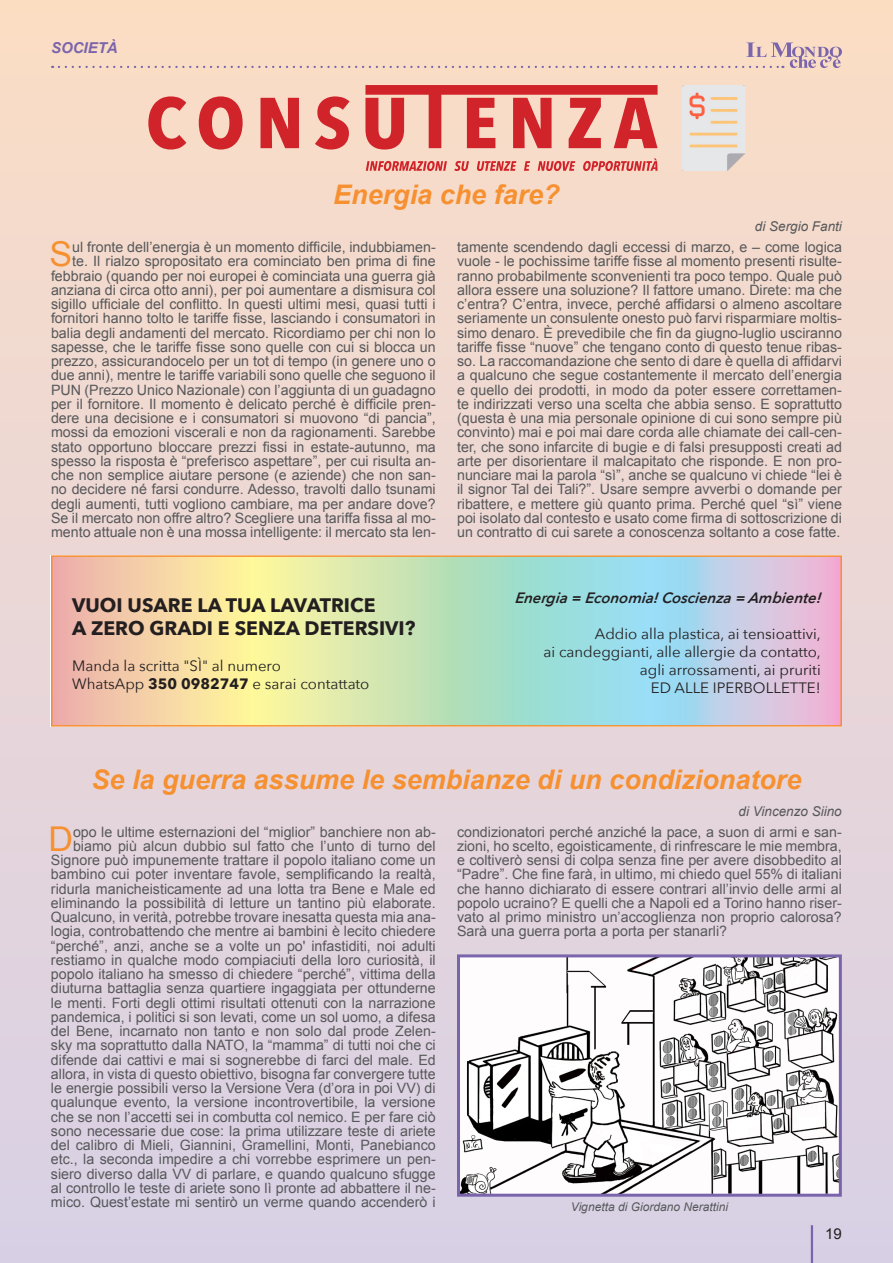
<style>
.page{position:relative;width:893px;height:1263px;background:#fff}
.page>*{position:absolute;margin:0;border:0;box-sizing:border-box;transform-origin:0 0}
.t1{font:34.2px "Arial";color:#f69030}
.t2{font:italic 700 27px "Arial";color:#f69030}
.t3{font:700 19.5px "Avenir Next";color:#231f20}
.t4{font:15px "Avenir Next";color:#231f20}
.t5{font:italic 600 15px "Avenir Next";color:#231f20}
.t6{font:italic 700 15px "Arial";color:#7a64ac}
.t7{font:15px "Arial";color:#231f20}
.t8{font:14.25px/14.2px "Arial";color:#57585a;text-align:right}
.t9{font:italic 13.5px "Arial";color:#57585a}
.t10{font:italic 12px "Arial";color:#57585a}
.s1{font-weight:700}
</style>
<div class="page">
<div style="left:0;top:0;width:893px;height:1263px;background:linear-gradient(to bottom,#fbddc6,#d8d0e7)"></div>
<img style="left:461px;top:958px;width:377px;height:235px">
<div style="left:457px;top:954px;width:385px;height:243px;border:3px solid #7a64ac"></div>
<img style="left:683px;top:85px;width:62px;height:86px">
<svg style="left:366px;top:158px;width:292px;height:13px;background:#e8988e"></svg>
<svg style="left:148px;top:96px;width:38px;height:54px;background:#e4807a"></svg>
<svg style="left:199px;top:96px;width:44px;height:54px;background:#e06b67"></svg>
<svg style="left:260px;top:98px;width:39px;height:50px;background:#d94c4d"></svg>
<svg style="left:315px;top:96px;width:34px;height:54px;background:#e1726d"></svg>
<svg style="left:365px;top:85px;width:293px;height:65px;background:#e37c76"></svg>
<svg style="left:54px;top:558px;width:785px;height:166px;background:#cdd9c3"></svg>
<div style="left:51px;top:555px;width:791px;height:172px;border:2px solid #f69030"></div>
<svg style="left:59px;top:43px;width:783px;height:25px;background:#f2d6c3"></svg>
<hr style="left:811px;top:1225px;width:2px;height:38px;background:#7a64ac">
<p class="t6" style="left:51px;top:38px;width:68px">SOCIETÀ</p>
<p class="t2" style="left:333px;top:177px;width:228px">Energia che fare?</p>
<p class="t9" style="left:755px;top:218px;width:89px">di Sergio Fanti</p>
<p class="t1" style="left:49px;top:232px;width:24px">S</p>
<p class="t8" style="left:51px;top:240px;width:386px">ul fronte dell’energia è un momento difficile, indubbiamen-<br>te. Il rialzo spropositato era cominciato ben prima di fine febbraio (quando per noi europei è cominciata una guerra già anziana di circa otto anni), per poi aumentare a dismisura col sigillo ufficiale del conflitto. In questi ultimi mesi, quasi tutti i fornitori hanno tolto le tariffe fisse, lasciando i consumatori in balia degli andamenti del mercato. Ricordiamo per chi non lo sapesse, che le tariffe fisse sono quelle con cui si blocca un prezzo, assicurandocelo per un tot di tempo (in genere uno o due anni), mentre le tariffe variabili sono quelle che seguono il PUN (Prezzo Unico Nazionale) con l’aggiunta di un guadagno per il fornitore. Il momento è delicato perché è difficile pren&shy;dere una decisione e i consumatori si muovono “di pancia”, mossi da emozioni viscerali e non da ragionamenti. Sarebbe stato opportuno bloccare prezzi fissi in estate-autunno, ma spesso la risposta è “preferisco aspettare”, per cui risulta an&shy;che non semplice aiutare persone (e aziende) che non san&shy;no decidere né farsi condurre. Adesso, travolti dallo tsunami degli aumenti, tutti vogliono cambiare, ma per andare dove?<br>Se il mercato non offre altro? Scegliere una tariffa fissa al mo&shy;mento attuale non è una mossa intelligente: il mercato sta len-</p>
<p class="t8" style="left:457px;top:240px;width:386px;text-align:justify">tamente scendendo dagli eccessi di marzo, e – come logica vuole - le pochissime tariffe fisse al momento presenti risulte&shy;ranno probabilmente sconvenienti tra poco tempo. Quale può allora essere una soluzione? Il fattore umano. Direte: ma che c’entra? C’entra, invece, perché affidarsi o almeno ascoltare seriamente un consulente onesto può farvi risparmiare moltis&shy;simo denaro. È prevedibile che fin da giugno-luglio usciranno tariffe fisse “nuove” che tengano conto di questo tenue ribas&shy;so. La raccomandazione che sento di dare è quella di affidarvi a qualcuno che segue costantemente il mercato dell’energia e quello dei prodotti, in modo da poter essere correttamen&shy;te indirizzati verso una scelta che abbia senso. E soprattutto (questa è una mia personale opinione di cui sono sempre più convinto) mai e poi mai dare corda alle chiamate dei call-cen&shy;ter, che sono infarcite di bugie e di falsi presupposti creati ad arte per disorientare il malcapitato che risponde. E non pro&shy;nunciare mai la parola “sì”, anche se qualcuno vi chiede “lei è il signor Tal dei Tali?”. Usare sempre avverbi o domande per ribattere, e mettere giù quanto prima. Perché quel “sì” viene poi isolato dal contesto e usato come firma di sottoscrizione di un contratto di cui sarete a conoscenza soltanto a cose fatte.</p>
<p class="t3" style="left:72px;top:588px;width:305px">VUOI USARE LA TUA LAVATRICE</p>
<p class="t3" style="left:72px;top:612px;width:345px">A ZERO GRADI E SENZA DETERSIVI?</p>
<p class="t4" style="left:72px;top:653px;width:210px">Manda la scritta "SÌ" al numero</p>
<p class="t4" style="left:72px;top:671px;width:299px">WhatsApp <span class="s1">350 0982747</span> e sarai contattato</p>
<p class="t5" style="left:515px;top:585px;width:311px">Energia = Economia!Coscienza = Ambiente!</p>
<p class="t4" style="left:595px;top:622px;width:227px">Addio alla plastica, ai tensioattivi,</p>
<p class="t4" style="left:543px;top:640px;width:279px">ai candeggianti, alle allergie da contatto,</p>
<p class="t4" style="left:640px;top:658px;width:182px">agli arrossamenti, ai pruriti</p>
<p class="t4" style="left:651px;top:676px;width:171px">ED ALLE IPERBOLLETTE!</p>
<p class="t2" style="left:92px;top:762px;width:711px">Se la guerra assume le sembianze di un condizionatore</p>
<p class="t8" style="left:51px;top:824px;width:386px">opo le ultime esternazioni del “miglior” banchiere non ab&shy;biamo più alcun dubbio sul fatto che l’unto di turno del Signore può impunemente trattare il popolo italiano come un bambino cui poter inventare favole, semplificando la realtà, ridurla manicheisticamente ad una lotta tra Bene e Male ed eliminando la possibilità di letture un tantino più elaborate.<br>Qualcuno, in verità, potrebbe trovare inesatta questa mia ana&shy;logia, controbattendo che mentre ai bambini è lecito chiedere “perché”, anzi, anche se a volte un po' infastiditi, noi adulti restiamo in qualche modo compiaciuti della loro curiosità, il popolo italiano ha smesso di chiedere “perché”, vittima della diuturna battaglia senza quartiere ingaggiata per ottunderne le menti. Forti degli ottimi risultati ottenuti con la narrazione pandemica, i politici si son levati, come un sol uomo, a difesa del Bene, incarnato non tanto e non solo dal prode Zelen&shy;sky ma soprattutto dalla NATO, la “mamma” di tutti noi che ci difende dai cattivi e mai si sognerebbe di farci del male. Ed allora, in vista di questo obiettivo, bisogna far convergere tutte le energie possibili verso la Versione Vera (d’ora in poi VV) di qualunque evento, la versione incontrovertibile, la versione che se non l’accetti sei in combutta col nemico. E per fare ciò sono necessarie due cose: la prima utilizzare teste di ariete del calibro di Mieli, Giannini, Gramellini, Monti, Panebianco etc., la seconda impedire a chi vorrebbe esprimere un pen&shy;siero diverso dalla VV di parlare, e quando qualcuno sfugge al controllo le teste di ariete sono lì pronte ad abbattere il ne&shy;mico. Quest’estate mi sentirò un verme quando accenderò i</p>
<p class="t1" style="left:48px;top:816px;width:26px">D</p>
<p class="t9" style="left:738px;top:802px;width:105px">di Vincenzo Siino</p>
<p class="t8" style="left:457px;top:824px;width:386px;text-align:justify">condizionatori perché anziché la pace, a suon di armi e san&shy;zioni, ho scelto, egoisticamente, di rinfrescare le mie membra, e coltiverò sensi di colpa senza fine per avere disobbedito al “Padre”. Che fine farà, in ultimo, mi chiedo quel 55% di italiani che hanno dichiarato di essere contrari all’invio delle armi al popolo ucraino? E quelli che a Napoli ed a Torino hanno riser&shy;vato al primo ministro un’accoglienza non proprio calorosa?<br>Sarà una guerra porta a porta per stanarli?</p>
<p class="t10" style="left:571px;top:1199px;width:159px">Vignetta di Giordano Nerattini</p>
<p class="t7" style="left:825px;top:1224px;width:18px">19</p>
</div>
